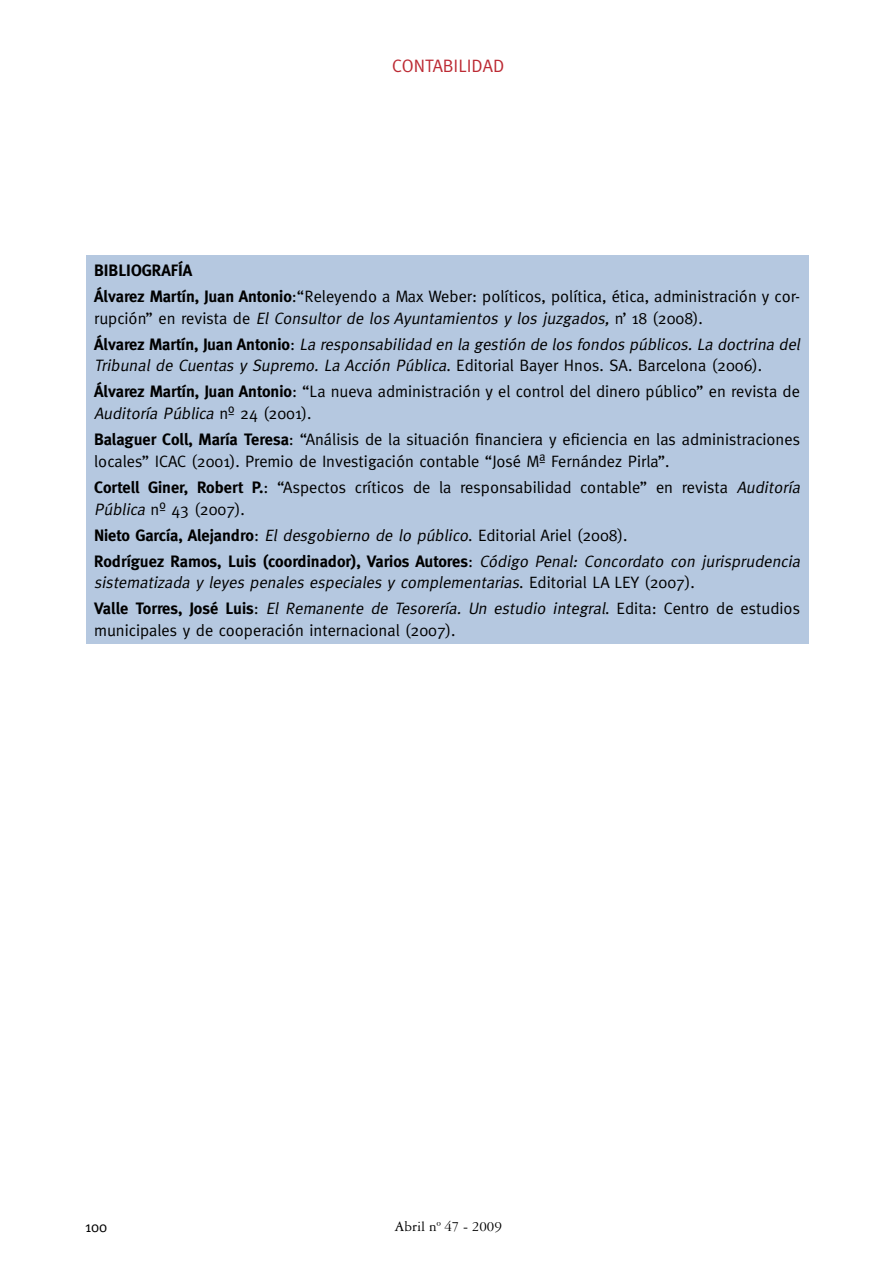
<style>
.page{position:relative;width:893px;height:1263px;background:#fff}
.page>*{position:absolute;margin:0;border:0;box-sizing:border-box;transform-origin:0 0}
.t1{font:18px "Meta";color:#bc2a33}
.t2{font:16.5px/26px "Meta";color:#000}
.t3{font:italic 16.5px/26px "Meta";color:#000}
.t4{font:15px "Garamond Three";color:#000}
.t5{font:15px "Meta";color:#000}
.s1{font-weight:700}
.s2{font-style:normal}
.s3{font-weight:700;font-style:normal}
.s4{font-style:italic}
</style>
<div class="page">
<div style="left:86px;top:255px;width:722px;height:389px;background:#b5c8e0"></div>
<p class="t1" style="left:392px;top:56px;width:114px">CONTABILIDAD</p>
<p class="t2" style="left:94px;top:257px;width:707px"><span class="s1">BIBLIOGRAFÍA<br>Álvarez Martín, Juan Antonio</span>:“Releyendo a Max Weber: políticos, política, ética, administración y cor-</p>
<p class="t3" style="left:94px;top:305px;width:711px"><span class="s2">r u p c i ó n” e n re v i s t a d e</span> El Consultor de los Ayuntamientos y los juzgados, <span class="s2">n’ 1 8 (2 0 0 8) .<br></span><span class="s3">Á lva re z M a rtín , J u a n A n to n i o</span> <span class="s2">:</span> La responsabilidad en la gestión de los fondos públicos. La doctrina del</p>
<p class="t2" style="left:94px;top:352px;width:707px"><span class="s4">Tribunal de Cuentas y Supremo. La Acción Pública</span>. E d i t o ri a l B aye r H n o s . SA . B a rc e l o n a (2 0 0 6) .<br><span class="s1">Álvarez Martín, Juan Antonio</span>: “La nueva administración y el control del dinero público” en revista de</p>
<p class="t2" style="left:94px;top:400px;width:707px"><span class="s4">Auditoría Pública</span> n º 2 4 (2 0 0 1) .<br><span class="s1">Balaguer Coll, María Teresa</span>: “Análisis de la situación financiera y eficiencia en las administraciones</p>
<p class="t2" style="left:94px;top:448px;width:711px">locales” ICAC (2001). Premio de Investigación contable “José Mª Fernández Pirla”.<br><span class="s1">Cortell Giner, Robert P.</span>: “Aspectos críticos de la responsabilidad contable” en revista <span class="s4">Auditoría</span></p>
<p class="t3" style="left:94px;top:496px;width:711px">Pública <span class="s2">nº 43 (2007).<br></span><span class="s3">Nieto García, Alejandro</span><span class="s2">:</span> El desgobierno de lo público<span class="s2">. Editorial Ariel (2008).<br></span><span class="s3">Rodríguez Ramos, Luis (coordinador), Varios Autores</span><span class="s2">:</span> Código Penal: Concordato con jurisprudencia</p>
<p class="t3" style="left:94px;top:569px;width:707px">sistematizada y leyes penales especiales y complementarias<span class="s2">. E d i t o r i a l LA L EY (2 0 0 7) .<br></span><span class="s3">Valle Torres, José Luis</span><span class="s2">:</span> El Remanente de Tesorería. Un estudio integral<span class="s2">. Edita: Centro de estudios</span></p>
<p class="t2" style="left:94px;top:617px;width:363px">municipales y de cooperación internacional (2007).</p>
<p class="t5" style="left:85px;top:1218px;width:24px">100</p>
<p class="t4" style="left:395px;top:1218px;width:109px">Abril nº 47 - 2009</p>
</div>
